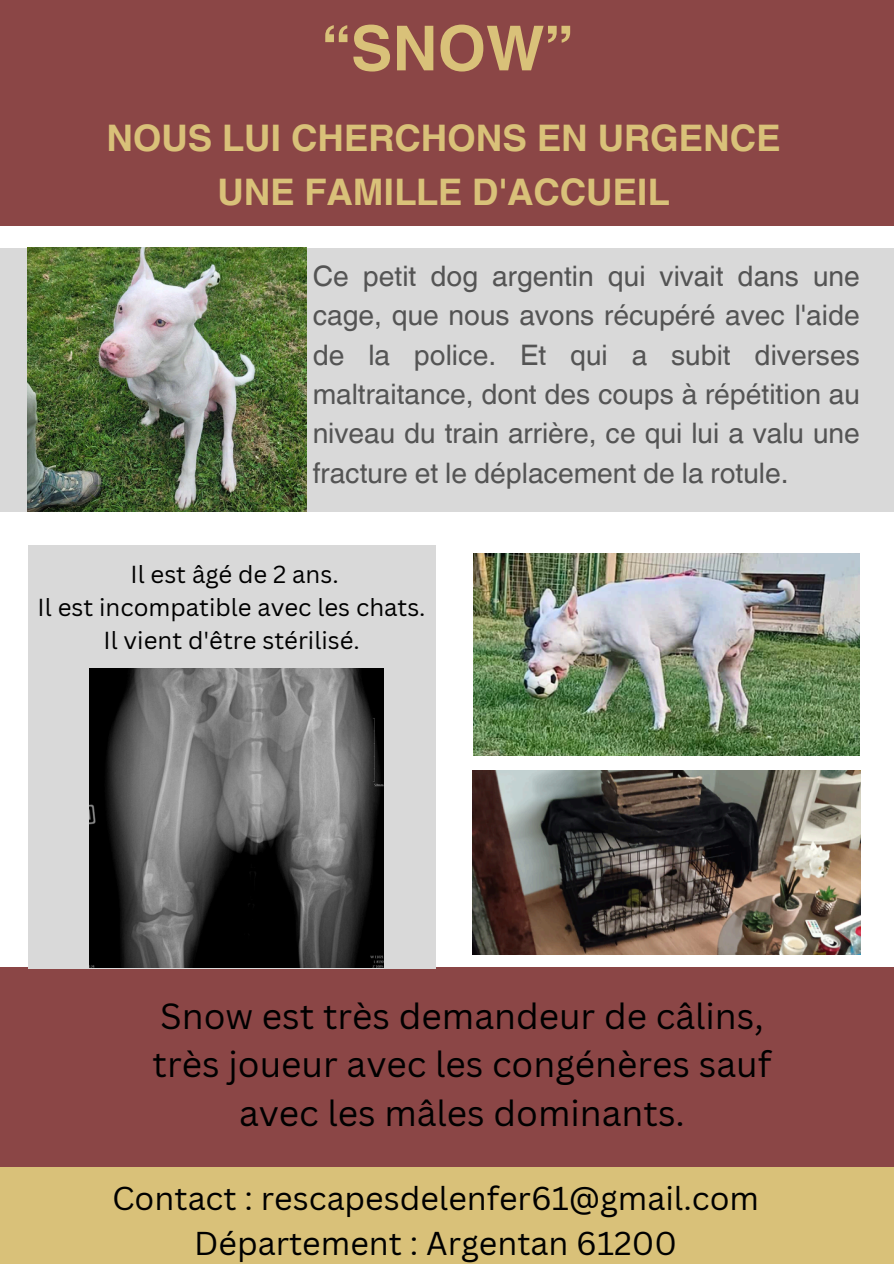
<style>
.page{position:relative;width:894px;height:1264px;background:#fff}
.page>*{position:absolute;margin:0;border:0;box-sizing:border-box;transform-origin:0 0}
.t1{font:700 62.1px "Helvetica World";color:#d9c179}
.t2{font:700 36.6px/54.9px "Helvetica World";color:#d9c179;text-align:center}
.t3{font:35.4px/48.6px "Canva Sans";color:#000;text-align:center}
.t4{font:32.1px/45px "Canva Sans";color:#000;text-align:center}
.t5{font:28.2px/39.3px "Helvetica World";color:#545454;text-align:justify}
.t6{font:24px "Canva Sans";color:#000}
</style>
<div class="page">
<div style="left:0;top:967px;width:893px;height:224px;background:#8b4646"></div>
<div style="left:28px;top:545px;width:407px;height:423px;background:#d9d9d9"></div>
<div style="left:0;top:0;width:893px;height:225px;background:#8b4646"></div>
<div style="left:0;top:248px;width:893px;height:263px;background:#d9d9d9"></div>
<img style="left:28px;top:248px;width:278px;height:263px">
<img style="left:473px;top:553px;width:386px;height:202px">
<img style="left:472px;top:770px;width:387px;height:184px">
<img style="left:89px;top:668px;width:294px;height:299px">
<div style="left:0;top:1167px;width:893px;height:96px;background:#d9c179"></div>
<h1 class="t1" style="left:321px;top:-2px;width:254px">“SNOW”</h1>
<p class="t2" style="left:106px;top:106px;width:675px">NOUS LUI CHERCHONS EN URGENCE<br>UNE FAMILLE D'ACCUEIL</p>
<h2 class="t5" style="left:312px;top:256px;width:548px">Ce petit dog argentin qui vivait dans une cage, que nous avons récupéré avec l'aide de la police. Et qui a subit diverses maltraitance, dont des coups à répétition au niveau du train arrière, ce qui lui a valu une fracture et le déplacement de la rotule.</h2>
<p class="t6" style="left:130px;top:558px;width:210px">Il est âgé de 2 ans.</p>
<h5 class="t6" style="left:38px;top:590px;width:389px">Il est incompatible avec les chats.</h5>
<p class="t6" style="left:103px;top:623px;width:258px">Il vient d'être stérilisé.</p>
<p class="t3" style="left:152px;top:990px;width:620px">Snow est très demandeur de câlins, très joueur avec les congénères sauf avec les mâles dominants.</p>
<p class="t4" style="left:112px;top:1175px;width:648px">Contact : rescapesdelenfer61@gmail.com<br>Département : Argentan 61200</p>
</div>
